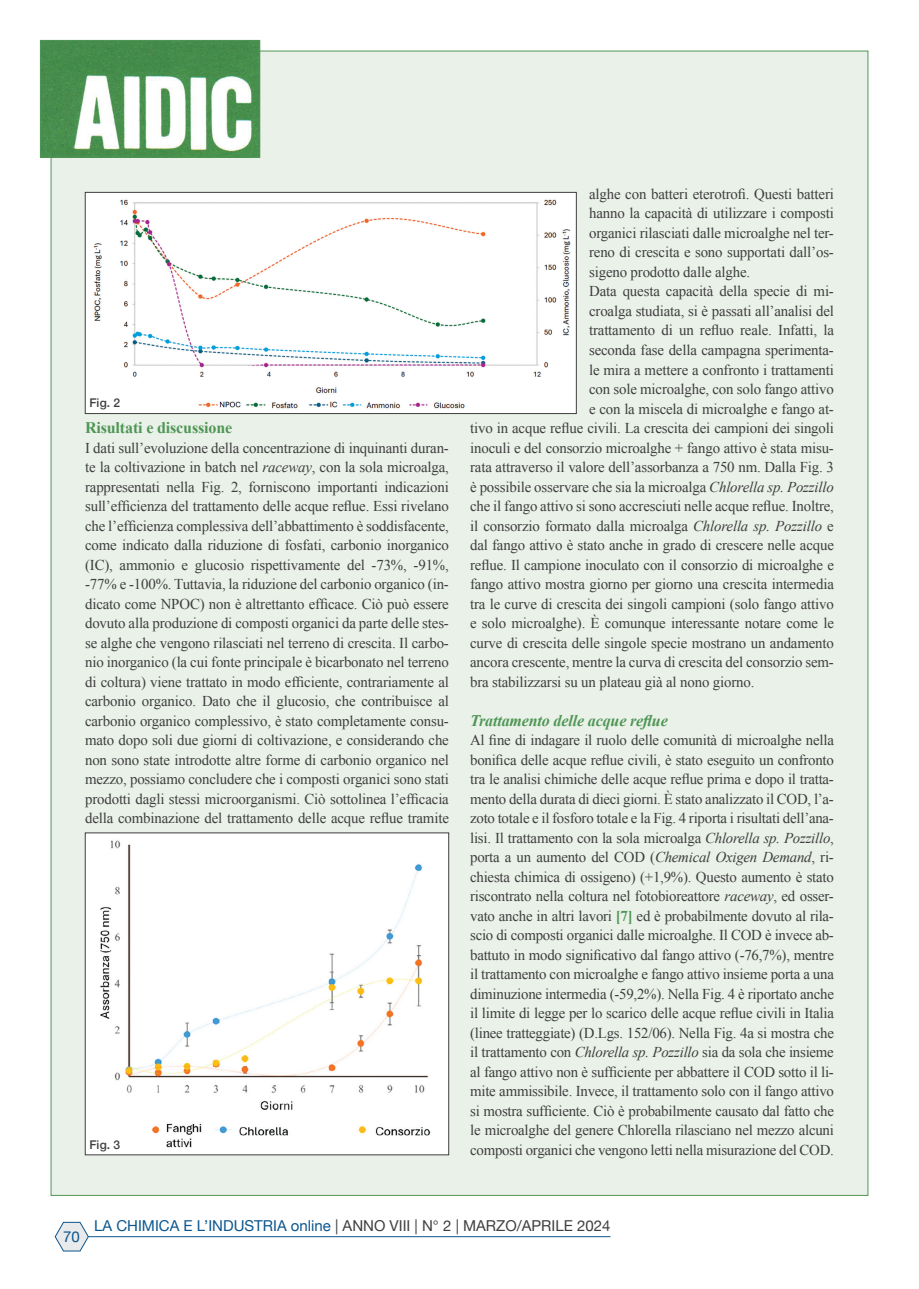
<style>
.page{position:relative;width:919px;height:1289px;background:#fff}
.page>*{position:absolute;margin:0;border:0;box-sizing:border-box;transform-origin:0 0}
.Body_Text_2{font:italic 700 16.2px "Times New Roman";letter-spacing:-.01em;color:#4f9656}
.Body_Text_2-2{font:700 16.2px "Times New Roman";letter-spacing:-.01em;color:#4f9656}
.Body_Text_2-3{font:15px/19.5px "Times New Roman";letter-spacing:-.01em;color:#3e3e3f;text-align:justify}
.t1{font:15px "Helvetica Neue";color:#3e3e3f}
.t2{font:15px "Helvetica Neue";color:#0b568e}
.Dida{font:500 12px "Helvetica Neue";letter-spacing:.015em;color:#3e3e3f}
.s1{font-style:italic}
.s2{font-weight:700;color:#4f9656}
.s3{color:#0b568e}
</style>
<div class="page">
<div style="left:51px;top:51px;width:817px;height:1144px;background:#eaf1e8"></div>
<img style="left:42px;top:42px;width:216px;height:113px">
<div style="left:40px;top:40px;width:220px;height:117px;border:1px solid #4f9656"></div>
<svg style="left:55px;top:1222px;width:33px;height:29px"></svg>
<hr style="left:88px;top:1236px;width:522px;height:1px;background:#0b568e">
<div style="left:85px;top:192px;width:491px;height:221px;background:#fff"></div>
<img style="left:93px;top:199px;width:477px;height:210px">
<div style="left:85px;top:192px;width:491px;height:222px;border:1px solid #3e3e3f"></div>
<div style="left:85px;top:832px;width:363px;height:322px;background:#fff"></div>
<img style="left:100px;top:840px;width:331px;height:308px">
<div style="left:85px;top:832px;width:364px;height:322px;border:1px solid #3e3e3f"></div>
<p class="Dida" style="left:89px;top:393px;width:32px">Fig. 2</p>
<p class="Body_Text_2-2" style="left:85px;top:416px;width:149px">Risultati e discussione</p>
<p class="Body_Text_2-3" style="left:85px;top:437px;width:365px">I dati sull’evoluzione della concentrazione di inquinanti duran&shy;te la coltivazione in batch nel <span class="s1">raceway</span>, con la sola microalga, rappresentati nella Fig. 2, forniscono importanti indicazioni sull’efficienza del trattamento delle acque reflue. Essi rivelano che l’efficienza complessiva dell’abbattimento è soddisfacente, come indicato dalla riduzione di fosfati, carbonio inorganico (IC), ammonio e glucosio rispettivamente del -73%, -91%, -77% e -100%. Tuttavia, la riduzione del carbonio organico (in&shy;dicato come NPOC) non è altrettanto efficace. Ciò può essere dovuto alla produzione di composti organici da parte delle stes&shy;se alghe che vengono rilasciati nel terreno di crescita. Il carbo&shy;nio inorganico (la cui fonte principale è bicarbonato nel terreno di coltura) viene trattato in modo efficiente, contrariamente al carbonio organico. Dato che il glucosio, che contribuisce al carbonio organico complessivo, è stato completamente consu&shy;mato dopo soli due giorni di coltivazione, e considerando che non sono state introdotte altre forme di carbonio organico nel mezzo, possiamo concludere che i composti organici sono stati prodotti dagli stessi microorganismi. Ciò sottolinea l’efficacia della combinazione del trattamento delle acque reflue tramite</p>
<p class="Dida" style="left:89px;top:1134px;width:32px">Fig. 3</p>
<p class="Body_Text_2-3" style="left:589px;top:184px;width:246px">alghe con batteri eterotrofi. Questi batteri hanno la capacità di utilizzare i composti organici rilasciati dalle microalghe nel ter&shy;reno di crescita e sono supportati dall’os&shy;sigeno prodotto dalle alghe.</p>
<p class="Body_Text_2-3" style="left:589px;top:281px;width:246px">Data questa capacità della specie di mi-</p>
<p class="Body_Text_2-3" style="left:589px;top:301px;width:246px">croalga studiata, si è passati all’analisi del</p>
<p class="Body_Text_2-3" style="left:589px;top:320px;width:246px">trattamento di un refluo reale. Infatti, la</p>
<p class="Body_Text_2-3" style="left:589px;top:340px;width:246px">seconda fase della campagna sperimenta-</p>
<p class="Body_Text_2-3" style="left:589px;top:359px;width:246px">le mira a mettere a confronto i trattamenti</p>
<p class="Body_Text_2-3" style="left:589px;top:379px;width:246px">con sole microalghe, con solo fango attivo</p>
<p class="Body_Text_2-3" style="left:589px;top:398px;width:246px">e con la miscela di microalghe e fango at-</p>
<p class="Body_Text_2-3" style="left:470px;top:418px;width:365px">tivo in acque reflue civili. La crescita dei campioni dei singoli</p>
<p class="Body_Text_2-3" style="left:470px;top:437px;width:365px">inoculi e del consorzio microalghe + fango attivo è stata misu-</p>
<p class="Body_Text_2-3" style="left:470px;top:457px;width:365px">rata attraverso il valore dell’assorbanza a 750 nm. Dalla Fig. 3</p>
<p class="Body_Text_2-3" style="left:470px;top:476px;width:365px">è possibile osservare che sia la microalga <span class="s1">Chlorella sp. Pozzillo</span></p>
<p class="Body_Text_2-3" style="left:470px;top:496px;width:365px">che il fango attivo si sono accresciuti nelle acque reflue. Inoltre,</p>
<p class="Body_Text_2-3" style="left:470px;top:515px;width:365px">il consorzio formato dalla microalga <span class="s1">Chlorella sp. Pozzillo</span> e</p>
<p class="Body_Text_2-3" style="left:470px;top:535px;width:365px">dal fango attivo è stato anche in grado di crescere nelle acque</p>
<p class="Body_Text_2-3" style="left:470px;top:554px;width:365px">reflue. Il campione inoculato con il consorzio di microalghe e</p>
<p class="Body_Text_2-3" style="left:470px;top:574px;width:365px">fango attivo mostra giorno per giorno una crescita intermedia</p>
<p class="Body_Text_2-3" style="left:470px;top:593px;width:365px">tra le curve di crescita dei singoli campioni (solo fango attivo</p>
<p class="Body_Text_2-3" style="left:470px;top:613px;width:365px">e solo microalghe). È comunque interessante notare come le</p>
<p class="Body_Text_2-3" style="left:470px;top:632px;width:365px">curve di crescita delle singole specie mostrano un andamento</p>
<p class="Body_Text_2-3" style="left:470px;top:652px;width:365px">ancora crescente, mentre la curva di crescita del consorzio sem-</p>
<p class="Body_Text_2-3" style="left:470px;top:671px;width:286px">bra stabilizzarsi su un plateau già al nono giorno.</p>
<p class="Body_Text_2" style="left:470px;top:709px;width:199px">Trattamento delle acque reflue</p>
<p class="Body_Text_2-3" style="left:470px;top:730px;width:365px">Al fine di indagare il ruolo delle comunità di microalghe nella bonifica delle acque reflue civili, è stato eseguito un confronto tra le analisi chimiche delle acque reflue prima e dopo il tratta&shy;mento della durata di dieci giorni. È stato analizzato il COD, l’a&shy;zoto totale e il fosforo totale e la Fig. 4 riporta i risultati dell’ana&shy;lisi. Il trattamento con la sola microalga <span class="s1">Chlorella sp. Pozzillo</span>, porta a un aumento del COD (<span class="s1">Chemical Oxigen Demand</span>, ri&shy;chiesta chimica di ossigeno) (+1,9%). Questo aumento è stato riscontrato nella coltura nel fotobioreattore <span class="s1">raceway</span>, ed osser&shy;vato anche in altri lavori <span class="s2">[7]</span> ed è probabilmente dovuto al rila&shy;scio di composti organici dalle microalghe. Il COD è invece ab&shy;battuto in modo significativo dal fango attivo (-76,7%), mentre il trattamento con microalghe e fango attivo insieme porta a una diminuzione intermedia (-59,2%). Nella Fig. 4 è riportato anche il limite di legge per lo scarico delle acque reflue civili in Italia (linee tratteggiate) (D.Lgs. 152/06). Nella Fig. 4a si mostra che il trattamento con <span class="s1">Chlorella sp. Pozzillo</span> sia da sola che insieme al fango attivo non è sufficiente per abbattere il COD sotto il li&shy;mite ammissibile. Invece, il trattamento solo con il fango attivo si mostra sufficiente. Ciò è probabilmente causato dal fatto che le microalghe del genere Chlorella rilasciano nel mezzo alcuni composti organici che vengono letti nella misurazione del COD.</p>
<p class="t2" style="left:63px;top:1225px;width:18px">70</p>
<p class="t1" style="left:94px;top:1214px;width:518px"><span class="s3">LA CHIMICA E L’INDUSTRIA online</span> | ANNO VIII | N° 2 | MARZO/APRILE 2024</p>
</div>
